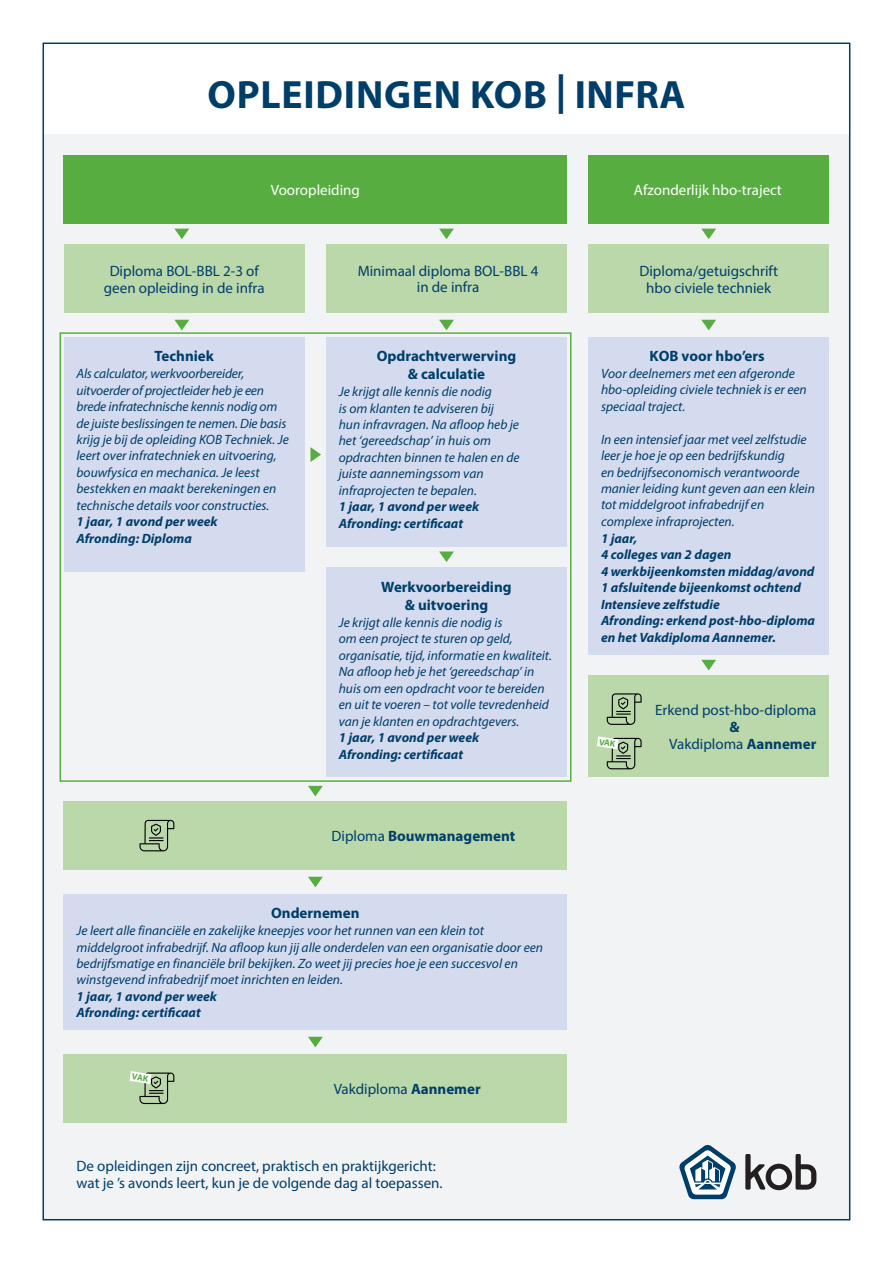
<style>
.page{position:relative;width:893px;height:1263px;background:#fff}
.page>*{position:absolute;margin:0;border:0;box-sizing:border-box;transform-origin:0 0}
._1_Intro{font:700 39.6px "Myriad Pro";letter-spacing:.02em;color:#003e6a}
._1_Intro_klein{font:15px/17px "Myriad Pro";color:#003e6a;text-align:center}
._1_Intro_klein-2{font:700 15px/18.3px "Myriad Pro";color:#003e6a;text-align:center}
._1_Intro_klein-3{font:15px "Myriad Pro";color:#fff}
._1_Intro_klein-4{font:italic 13.5px/16.5px "Myriad Pro";color:#003e6a}
.s1{font-weight:700}
.s2{font-weight:400}
</style>
<div class="page">
<div style="left:43px;top:134px;width:807px;height:1086px;background:#f2f3f4"></div>
<div style="left:64px;top:801px;width:503px;height:69px;background:#bbd8ab"></div>
<svg style="left:139px;top:820px;width:35px;height:31px"></svg>
<div style="left:64px;top:155px;width:503px;height:68px;background:#58ad40"></div>
<div style="left:326px;top:244px;width:241px;height:69px;background:#bbd8ab"></div>
<div style="left:64px;top:244px;width:241px;height:69px;background:#bbd8ab"></div>
<div style="left:588px;top:244px;width:241px;height:69px;background:#bbd8ab"></div>
<div style="left:64px;top:337px;width:241px;height:235px;background:#d4dbee"></div>
<div style="left:588px;top:337px;width:241px;height:317px;background:#d4dbee"></div>
<div style="left:326px;top:337px;width:241px;height:209px;background:#d4dbee"></div>
<div style="left:326px;top:568px;width:241px;height:209px;background:#d4dbee"></div>
<div style="left:64px;top:894px;width:503px;height:136px;background:#d4dbee"></div>
<div style="left:64px;top:1054px;width:503px;height:69px;background:#bbd8ab"></div>
<div style="left:588px;top:155px;width:241px;height:68px;background:#58ad40"></div>
<svg style="left:174px;top:229px;width:15px;height:10px"></svg>
<svg style="left:701px;top:229px;width:15px;height:10px"></svg>
<svg style="left:439px;top:229px;width:15px;height:10px"></svg>
<svg style="left:174px;top:320px;width:15px;height:10px"></svg>
<svg style="left:701px;top:320px;width:15px;height:10px"></svg>
<svg style="left:439px;top:320px;width:15px;height:10px"></svg>
<svg style="left:308px;top:786px;width:15px;height:10px"></svg>
<svg style="left:308px;top:1037px;width:15px;height:10px"></svg>
<svg style="left:308px;top:877px;width:15px;height:10px"></svg>
<div style="left:588px;top:676px;width:241px;height:101px;background:#bbd8ab"></div>
<svg style="left:701px;top:660px;width:15px;height:10px"></svg>
<svg style="left:745px;top:1154px;width:71px;height:36px"></svg>
<svg style="left:679px;top:1145px;width:57px;height:54px"></svg>
<svg style="left:607px;top:693px;width:35px;height:32px"></svg>
<svg style="left:310px;top:447px;width:11px;height:15px"></svg>
<svg style="left:439px;top:551px;width:15px;height:11px"></svg>
<div style="left:60px;top:332px;width:511px;height:450px;border:2px solid #58ad40"></div>
<svg style="left:130px;top:1071px;width:44px;height:33px"></svg>
<svg style="left:597px;top:736px;width:45px;height:33px"></svg>
<p class="_1_Intro" style="left:207px;top:69px;width:479px">OPLEIDINGEN KOB | INFRA</p>
<p class="_1_Intro_klein-3" style="left:271px;top:181px;width:91px">Vooropleiding</p>
<p class="_1_Intro_klein-3" style="left:634px;top:181px;width:149px">Afzonderlijk hbo-traject</p>
<p class="_1_Intro_klein" style="left:104px;top:262px;width:162px">Diploma BOL-BBL 2-3 of geen opleiding in de infra</p>
<p class="_1_Intro_klein" style="left:639px;top:262px;width:140px">Diploma/getuigschrift hbo civiele techniek</p>
<p class="_1_Intro_klein" style="left:358px;top:262px;width:182px;line-height:16.4px">Minimaal diploma BOL-BBL 4 in de infra</p>
<p class="_1_Intro_klein-2" style="left:155px;top:346px;width:61px">Techniek</p>
<p class="_1_Intro_klein-4" style="left:77px;top:365px;width:214px">Als calculator, werkvoorbereider, uitvoerder of projectleider heb je een brede infratechnische kennis nodig om de juiste beslissingen te nemen. Die basis krijg je bij de opleiding KOB Techniek. Je leert over infratechniek en uitvoering, bouwfysica en mechanica. Je leest bestekken en maakt berekeningen en technische details voor constructies.<br><span class="s1">1 jaar, 1 avond per week<br>Afronding: Diploma</span></p>
<p class="_1_Intro_klein-2" style="left:377px;top:346px;width:141px">Opdrachtverwerving</p>
<p class="_1_Intro_klein-2" style="left:408px;top:364px;width:79px">&amp; calculatie</p>
<p class="_1_Intro_klein-4" style="left:339px;top:383px;width:182px">Je krijgt alle kennis die nodig<br>is om klanten te adviseren bij<br>hun infravragen. Na afloop heb je het ‘gereedschap’ in huis om opdrachten binnen te halen en de juiste aannemingssom van infraprojecten te bepalen.<br><span class="s1">1 jaar, 1 avond per week<br>Afronding: certificaat</span></p>
<p class="_1_Intro_klein-2" style="left:381px;top:577px;width:132px">Werkvoorbereiding &amp; uitvoering</p>
<p class="_1_Intro_klein-4" style="left:339px;top:614px;width:215px">Je krijgt alle kennis die nodig is<br>om een project te sturen op geld, organisatie, tijd, informatie en kwaliteit.<br>Na afloop heb je het ‘gereedschap’ in huis om een opdracht voor te bereiden en uit te voeren – tot volle tevredenheid van je klanten en opdrachtgevers.<br><span class="s1">1 jaar, 1 avond per week<br>Afronding: certificaat</span></p>
<p class="_1_Intro_klein-2" style="left:331px;top:826px;width:185px"><span class="s2">Diploma</span> Bouwmanagement</p>
<p class="_1_Intro_klein-2" style="left:271px;top:903px;width:90px">Ondernemen</p>
<p class="_1_Intro_klein-4" style="left:77px;top:922px;width:468px">Je leert alle financiële en zakelijke kneepjes voor het runnen van een klein tot middelgroot infrabedrijf. Na afloop kun jij alle onderdelen van een organisatie door een bedrijfsmatige en financiële bril bekijken. Zo weet jij precies hoe je een succesvol en winstgevend infrabedrijf moet inrichten en leiden.<br><span class="s1">1 jaar, 1 avond per week<br>Afronding: certificaat</span></p>
<p class="_1_Intro_klein" style="left:334px;top:1080px;width:149px">Vakdiploma <span class="s1">Aannemer</span></p>
<p class="_1_Intro_klein" style="left:77px;top:1157px;width:368px;text-align:left">De opleidingen zijn concreet, praktisch en praktijkgericht: wat je ’s avonds leert, kun je de volgende dag al toepassen.</p>
<p class="_1_Intro_klein-2" style="left:650px;top:346px;width:117px">KOB voor hbo’ers</p>
<p class="_1_Intro_klein-4" style="left:601px;top:365px;width:207px">Voor deelnemers met een afgeronde hbo-opleiding civiele techniek is er een speciaal traject.</p>
<p class="_1_Intro_klein-4" style="left:601px;top:431px;width:216px">In een intensief jaar met veel zelfstudie leer je hoe je op een bedrijfskundig<br>en bedrijfseconomisch verantwoorde manier leiding kunt geven aan een klein tot middelgroot infrabedrijf en complexe infraprojecten.<br><span class="s1">1 jaar,<br>4 colleges van 2 dagen<br>4 werkbijeenkomsten middag/avond<br>1 afsluitende bijeenkomst ochtend<br>Intensieve zelfstudie<br>Afronding: erkend post-hbo-diploma en het Vakdiploma Aannemer.</span></p>
<p class="_1_Intro_klein" style="left:655px;top:701px;width:163px">Erkend post-hbo-diploma</p>
<p class="_1_Intro_klein-2" style="left:729px;top:717px;width:12px">&amp;</p>
<p class="_1_Intro_klein" style="left:669px;top:735px;width:149px">Vakdiploma <span class="s1">Aannemer</span></p>
</div>
